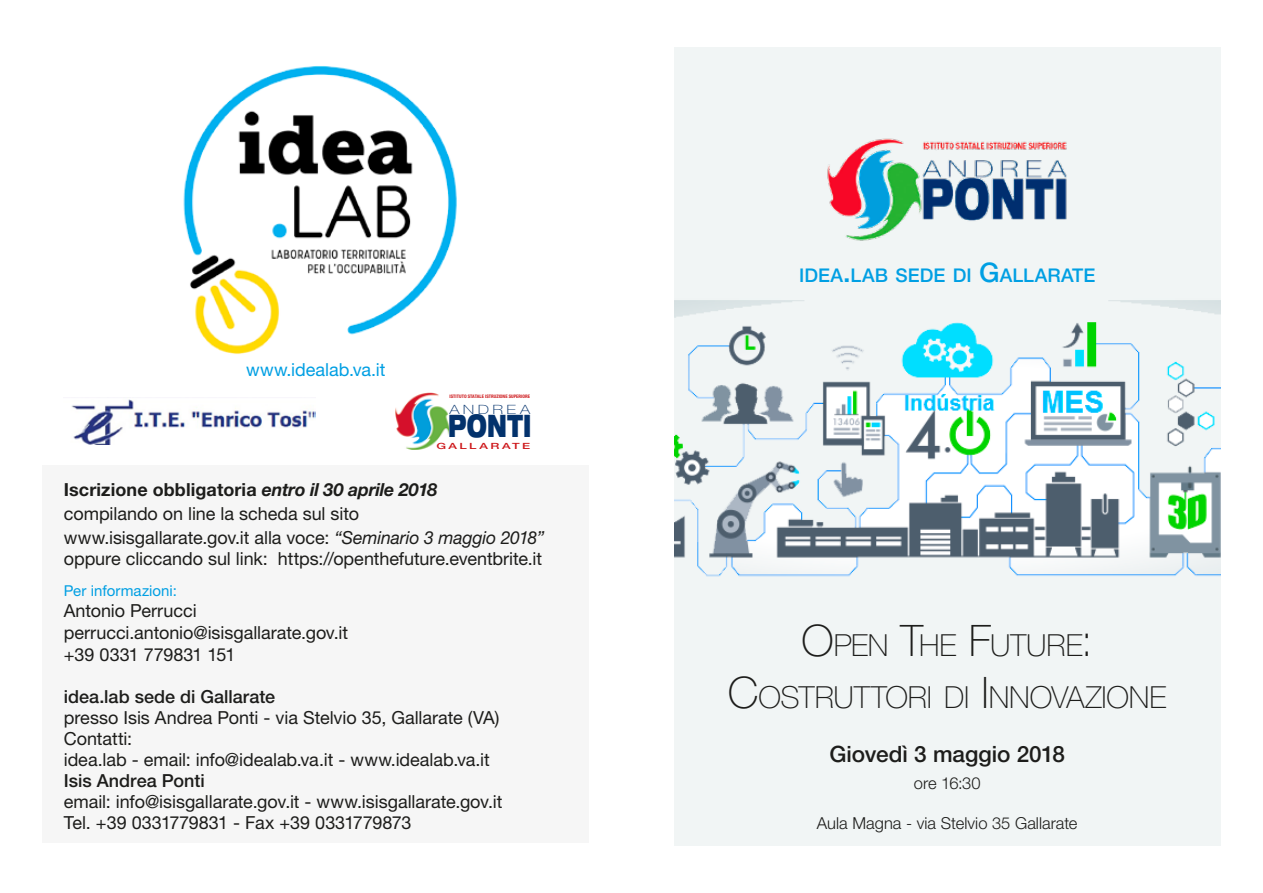
<style>
.page{position:relative;width:1263px;height:893px;background:#fff}
.page>*{position:absolute;margin:0;border:0;box-sizing:border-box;transform-origin:0 0}
.t1{font:900 expanded 31.05px "Helvetica Neue LT Std";letter-spacing:.01em;color:#03326c;scale:.63 1}
.t2{font:100 30.45px/52.2px "Helvetica Neue LT Std";letter-spacing:-.005em;color:#1d1d1b;text-align:center}
.t3{font:500 22.5px "Helvetica Neue LT Std";color:#1d1d1b}
.t4{font:500 18.9px "Helvetica Neue LT Std";color:#009fe3}
.t5{font:18px/21px "Helvetica Neue LT Std";letter-spacing:-.005em;color:#1d1d1b}
.t6{font:500 18px "Helvetica Neue LT Std";color:#1d1d1b}
.t7{font:18px "Helvetica Neue LT Std";color:#009fe3}
.t8{font:300 16.5px "Helvetica Neue LT Std";color:#1d1d1b}
.t9{font:15px "Helvetica Neue LT Std";letter-spacing:.005em;color:#009fe3}
.t10{font:100 12.75px "Helvetica Neue LT Std";letter-spacing:.2em;color:#03326c;scale:1.33 1}
.t11{font:500 8.55px "Helvetica Neue LT Std";letter-spacing:.19em;color:#cd171a;scale:1.5 1}
.t12{font:700 condensed 4.8px "Helvetica Neue LT Std";letter-spacing:.005em;color:#cd171a}
.s1{font-weight:700}
.s2{font-weight:700;font-style:italic}
.s3{font-style:italic}
.s4{font-size:27px}
.s5{font-size:43.5px}
</style>
<div class="page">
<div style="left:43px;top:466px;width:546px;height:377px;background:#f6f6f6"></div>
<img style="left:674px;top:47px;width:546px;height:798px">
<img style="left:823px;top:133px;width:249px;height:111px">
<img style="left:183px;top:66px;width:274px;height:288px">
<img style="left:396px;top:393px;width:53px;height:56px">
<img style="left:71px;top:399px;width:245px;height:45px">
<p class="t7" style="left:246px;top:358px;width:141px">www.idealab.va.it</p>
<p class="t12" style="left:449px;top:394px;width:82px">ISTITUTO STATALE ISTRUZIONE SUPERIORE</p>
<p class="t10" style="left:449px;top:402px;width:62px">ANDREA</p>
<h1 class="t1" style="left:448px;top:406px;width:133px">PONTI</h1>
<p class="t11" style="left:436px;top:440px;width:64px">GALLARATE</p>
<p class="t5" style="left:64px;top:477px;width:482px;line-height:24px"><span class="s1">Iscrizione obbligatoria</span> <span class="s2">entro il 30 aprile 2018<br></span>compilando on line la scheda sul sito www.isisgallarate.gov.it alla voce: <span class="s3">“Seminario 3 maggio 2018”</span></p>
<p class="t5" style="left:64px;top:548px;width:480px">oppure cliccando sul link: https://openthefuture.eventbrite.it</p>
<p class="t9" style="left:64px;top:581px;width:115px">Per informazioni:</p>
<p class="t5" style="left:64px;top:600px;width:286px;line-height:21.6px">Antonio Perrucci perrucci.antonio@isisgallarate.gov.it +39 0331 779831 151</p>
<p class="t6" style="left:64px;top:686px;width:213px">idea.lab sede di Gallarate</p>
<p class="t5" style="left:64px;top:707px;width:437px">presso Isis Andrea Ponti - via Stelvio 35, Gallarate (VA)<br>Contatti:<br>idea.lab - email: info@idealab.va.it - www.idealab.va.it</p>
<p class="t6" style="left:64px;top:770px;width:142px">Isis Andrea Ponti</p>
<p class="t5" style="left:64px;top:791px;width:440px">email: info@isisgallarate.gov.it - www.isisgallarate.gov.it<br>Tel. +39 0331779831 - Fax +39 0331779873</p>
<p class="t4" style="left:799px;top:263px;width:298px">IDEA<span class="s4">.</span>LAB SEDE DI <span class="s4">G</span>ALLARATE</p>
<h2 class="t2" style="left:728px;top:619px;width:440px"><span class="s5">O</span>PEN <span class="s5">T</span>HE <span class="s5">F</span>UTURE<span class="s5">:<br>C</span>OSTRUTTORI DI <span class="s5">I</span> NNOVAZIONE</h2>
<p class="t3" style="left:829px;top:741px;width:237px">Giovedì 3 maggio 2018</p>
<p class="t8" style="left:914px;top:773px;width:68px">ore 16:30</p>
<p class="t8" style="left:817px;top:813px;width:262px">Aula Magna - via Stelvio 35 Gallarate</p>
</div>
